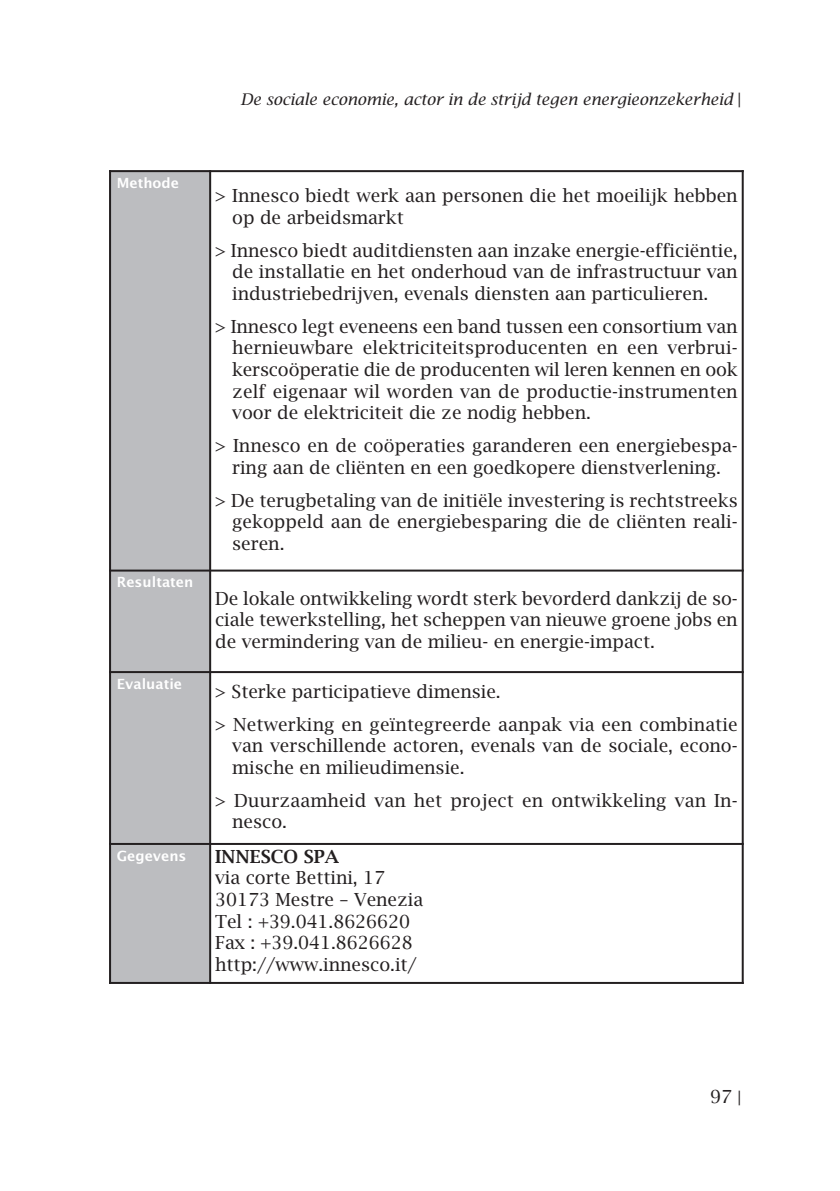
<style>
.page{position:relative;width:840px;height:1191px;background:#fff}
.page>*{position:absolute;margin:0;border:0;box-sizing:border-box;transform-origin:0 0}
.t1{font:18px/21.6px "Lucida Bright";color:#231f20}
.t2{font:600 18px "Lucida Bright";color:#231f20}
.t3{font:italic 16px "Lucida Bright";color:#231f20}
.t4{font:700 14px "Lucida Grande";color:#fff}
.s1{font-style:normal}
.s2{font-size:16px}
</style>
<div class="page">
<div style="left:109px;top:170px;width:101px;height:400px;background:#bcbdc0"></div>
<div style="left:109px;top:570px;width:101px;height:102px;background:#bcbdc0"></div>
<div style="left:109px;top:672px;width:101px;height:172px;background:#bcbdc0"></div>
<div style="left:109px;top:844px;width:101px;height:140px;background:#bcbdc0"></div>
<hr style="left:109px;top:170px;width:2px;height:814px;background:#231f20">
<hr style="left:209px;top:170px;width:2px;height:814px;background:#231f20">
<hr style="left:741px;top:170px;width:2px;height:814px;background:#231f20">
<hr style="left:109px;top:170px;width:634px;height:2px;background:#231f20">
<hr style="left:109px;top:569px;width:634px;height:2px;background:#231f20">
<hr style="left:109px;top:671px;width:634px;height:2px;background:#231f20">
<hr style="left:109px;top:843px;width:634px;height:2px;background:#231f20">
<hr style="left:109px;top:982px;width:634px;height:2px;background:#231f20">
<p class="t3" style="left:240px;top:91px;width:502px">De sociale economie, actor in de strijd tegen energieonzekerheid <span class="s1">|</span></p>
<p class="t4" style="left:117px;top:175px;width:64px">Methode</p>
<p class="t4" style="left:117px;top:574px;width:78px">Resultaten</p>
<p class="t4" style="left:117px;top:675px;width:67px">Evaluatie</p>
<p class="t1" style="left:232px;top:185px;width:506px;text-indent:-17px">&gt; Innesco biedt werk aan personen die het moeilijk hebben op de arbeidsmarkt</p>
<p class="t1" style="left:232px;top:239px;width:506px;text-align:justify;text-indent:-17px">&gt; Innesco biedt auditdiensten aan inzake energie-efficiëntie, de installatie en het onderhoud van de infrastructuur van industriebedrijven, evenals diensten aan particulieren.</p>
<p class="t1" style="left:232px;top:316px;width:506px;text-align:justify;text-indent:-17px">&gt; Innesco legt eveneens een band tussen een consortium van hernieuwbare elektriciteitsproducenten en een verbrui&shy;kerscoöperatie die de producenten wil leren kennen en ook zelf eigenaar wil worden van de productie-instrumenten voor de elektriciteit die ze nodig hebben.</p>
<p class="t1" style="left:215px;top:435px;width:523px;text-align:center">&gt; Innesco en de coöperaties garanderen een energiebespa&shy;ring aan de cliënten en een goedkopere dienstverlening.</p>
<p class="t1" style="left:232px;top:489px;width:506px;text-align:justify;text-indent:-17px">&gt; De terugbetaling van de initiële investering is rechtstreeks gekoppeld aan de energiebesparing die de cliënten reali&shy;seren.</p>
<p class="t1" style="left:215px;top:588px;width:523px;text-align:justify">De lokale ontwikkeling wordt sterk bevorderd dankzij de so&shy;ciale tewerkstelling, het scheppen van nieuwe groene jobs en de vermindering van de milieu- en energie-impact.</p>
<p class="t1" style="left:215px;top:675px;width:523px;line-height:33px">&gt; Sterke participatieve dimensie.<br>&gt; Netwerking en geïntegreerde aanpak via een combinatie</p>
<p class="t1" style="left:232px;top:735px;width:506px">van verschillende actoren, evenals van de sociale, econo&shy;mische en milieudimensie.</p>
<p class="t1" style="left:232px;top:790px;width:506px;text-indent:-17px">&gt; Duurzaamheid van het project en ontwikkeling van In&shy;nesco.</p>
<p class="t4" style="left:117px;top:847px;width:71px">Gegevens</p>
<p class="t2" style="left:215px;top:846px;width:125px">INNESCO SPA</p>
<p class="t1" style="left:215px;top:867px;width:209px">via corte Bettini, 17<br>30173 Mestre – Venezia<br>Tel : +39.041.8626620<br>Fax : +39.041.8626628 http://www.innesco.it/</p>
<p class="t1" style="left:709px;top:1085px;width:33px">97 <span class="s2">|</span></p>
</div>
